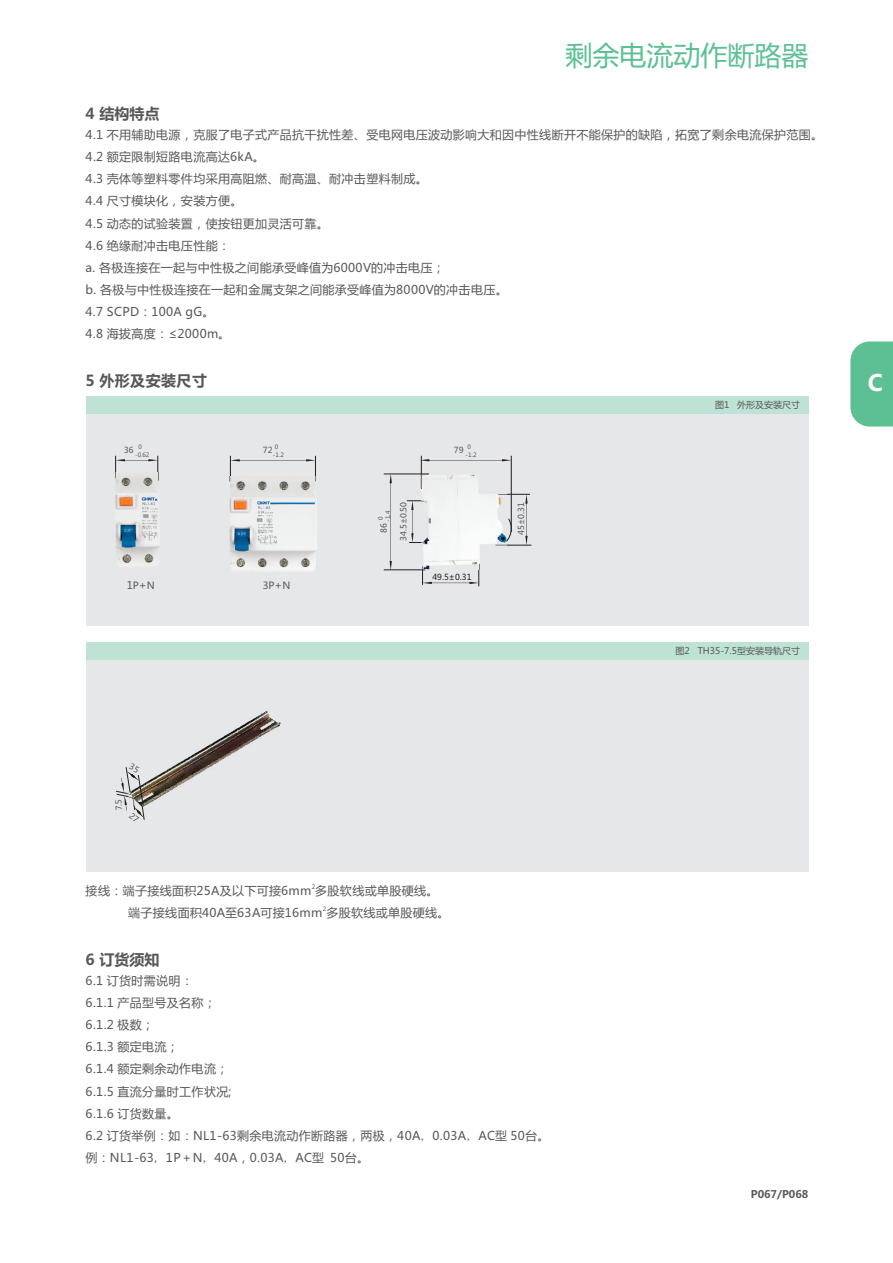
<style>
.page{position:relative;width:893px;height:1263px;background:#fff}
.page>*{position:absolute;margin:0;border:0;box-sizing:border-box;transform-origin:0 0}
.t1{font:27px "Microsoft Ya Hei";color:#5dc094}
.t2{font:700 22.5px "Microsoft Ya Hei";color:#fff}
.t3{font:700 15px "Microsoft Ya Hei";letter-spacing:.015em;color:#57585a}
.t4{font:12px/22.2px "Microsoft Ya Hei";letter-spacing:.03em;color:#57585a}
.t5{font:700 10.5px "Microsoft Ya Hei";color:#57585a}
.t6{font:10.5px "Microsoft Ya Hei";color:#57585a}
.t7{font:9.9px "Microsoft Ya Hei";color:#57585a}
.t8{font:9px "Microsoft Ya Hei";color:#57585a}
.t9{font:8.25px "Microsoft Ya Hei";color:#57585a}
.t10{font:8.25px "Microsoft Ya Hei";color:#231f20}
.t11{font:6px/7.4px "Microsoft Ya Hei";color:#57585a}
.s1{font-size:9.9px}
.s2{font-size:10.5px}
.s3{font-family:"MS Mincho"}
</style>
<div class="page">
<svg style="left:850px;top:341px;width:43px;height:85px;background:#66c39a"></svg>
<div style="left:86px;top:409px;width:722px;height:216px;background:#e6e7e9"></div>
<div style="left:86px;top:655px;width:722px;height:216px;background:#e6e7e9"></div>
<div style="left:86px;top:396px;width:722px;height:17px;background:#bee2d3"></div>
<div style="left:86px;top:642px;width:722px;height:17px;background:#bee2d3"></div>
<svg style="left:230px;top:456px;width:86px;height:21px"></svg>
<svg style="left:115px;top:456px;width:44px;height:17px"></svg>
<hr style="left:421px;top:456px;width:1px;height:33px;background:#231f20">
<hr style="left:511px;top:456px;width:1px;height:76px;background:#231f20">
<hr style="left:491px;top:494px;width:39px;height:1px;background:#231f20">
<hr style="left:494px;top:545px;width:37px;height:1px;background:#231f20">
<hr style="left:384px;top:570px;width:41px;height:1px;background:#231f20">
<hr style="left:384px;top:474px;width:45px;height:1px;background:#231f20">
<svg style="left:422px;top:570px;width:58px;height:16px"></svg>
<svg style="left:390px;top:474px;width:2px;height:96px"></svg>
<svg style="left:525px;top:494px;width:3px;height:51px"></svg>
<svg style="left:420px;top:459px;width:91px;height:2px"></svg>
<svg style="left:407px;top:500px;width:15px;height:43px"></svg>
<svg style="left:506px;top:518px;width:6px;height:25px"></svg>
<img style="left:422px;top:474px;width:84px;height:96px">
<img style="left:115px;top:473px;width:44px;height:90px">
<img style="left:230px;top:477px;width:87px;height:94px">
<img style="left:145px;top:711px;width:136px;height:95px">
<svg style="left:116px;top:767px;width:29px;height:53px"></svg>
<p class="t1" style="left:565px;top:43px;width:245px">剩余电流动作断路器</p>
<p class="t3" style="left:86px;top:107px;width:75px">4 结构特点</p>
<p class="t4" style="left:86px;top:124px;width:739px">4.1 不用辅助电源，克服了电子式产品抗干扰性差、受电网电压波动影响大和因中性线断开不能保护的缺陷，拓宽了剩余电流保护范围。<br>4.2 额定限制短路电流高达6kA。<br>4.3 壳体等塑料零件均采用高阻燃、耐高温、耐冲击塑料制成。<br>4.4 尺寸模块化，安装方便。<br>4.5 动态的试验装置，使按钮更加灵活可靠。<br>4.6 绝缘耐冲击电压性能：<br>a. 各极连接在一起与中性极之间能承受峰值为6000V的冲击电压；<br>b. 各极与中性极连接在一起和金属支架之间能承受峰值为8000V的冲击电压。<br>4.7 SCPD：100A gG。<br>4.8 海拔高度：≤2000m。</p>
<p class="t3" style="left:86px;top:374px;width:123px">5 外形及安装尺寸</p>
<p class="t9" style="left:124px;top:446px;width:11px">36</p>
<p class="t11" style="left:135px;top:444px;width:16px;text-indent:3px">0 -0.62</p>
<p class="t6" style="left:127px;top:581px;width:29px">1<span class="s1">P</span>+<span class="s1">N</span></p>
<p class="t9" style="left:263px;top:446px;width:11px">72</p>
<p class="t11" style="left:273px;top:444px;width:13px">0 -1.2</p>
<p class="t7" style="left:263px;top:581px;width:29px">3P<span class="s2">+</span>N</p>
<p class="t9" style="left:454px;top:447px;width:11px">79</p>
<p class="t11" style="left:466px;top:444px;width:13px">0 -1.2</p>
<p class="t9" style="left:400px;top:541px;width:41px;rotate:-90deg">34.5±0.50</p>
<p class="t11" style="left:378px;top:522px;width:13px;rotate:-90deg">0 -1.4</p>
<p class="t9" style="left:517px;top:535px;width:34px;rotate:-90deg">45±0.31</p>
<p class="t10" style="left:432px;top:573px;width:41px">49.5±0.31</p>
<p class="t9" style="left:380px;top:533px;width:11px;rotate:-90deg">86</p>
<p class="t8" style="left:715px;top:400px;width:87px">图1 外形及安装尺寸</p>
<p class="t8" style="left:675px;top:646px;width:126px">图2 TH35-7.5型安装导轨尺寸</p>
<p class="t2" style="left:868px;top:373px;width:17px">C</p>
<p class="t11" style="left:312px;top:883px;width:5px">2</p>
<p class="t4" style="left:86px;top:880px;width:354px">接线：端子接线面积25A及以下可接6mm 多股软线或单股硬线。</p>
<p class="t11" style="left:323px;top:905px;width:5px">2</p>
<p class="t4" style="left:128px;top:902px;width:323px">端子接线面积40A至63A可接16mm 多股软线或单股硬线。</p>
<p class="t3" style="left:86px;top:953px;width:75px">6 订货须知</p>
<p class="t4" style="left:86px;top:970px;width:465px">6.1 订货时需说明：<br>6.1.1 产品型号及名称；<br>6.1.2 极数；<br>6.1.3 额定电流；<br>6.1.4 额定剩余动作电流；<br>6.1.5 直流分量时工作状况;<br>6.1.6 订货数量。<br>6.2 订货举例：如：NL1-63剩余电流动作断路器，两极，40A<span class="s3">，</span>0.03A<span class="s3">，</span>AC型 50台。例：NL1-63<span class="s3">，</span>1P＋N<span class="s3">，</span>40A，0.03A<span class="s3">，</span>AC型 50台。</p>
<p class="t5" style="left:751px;top:1189px;width:59px">P067/P068</p>
</div>
